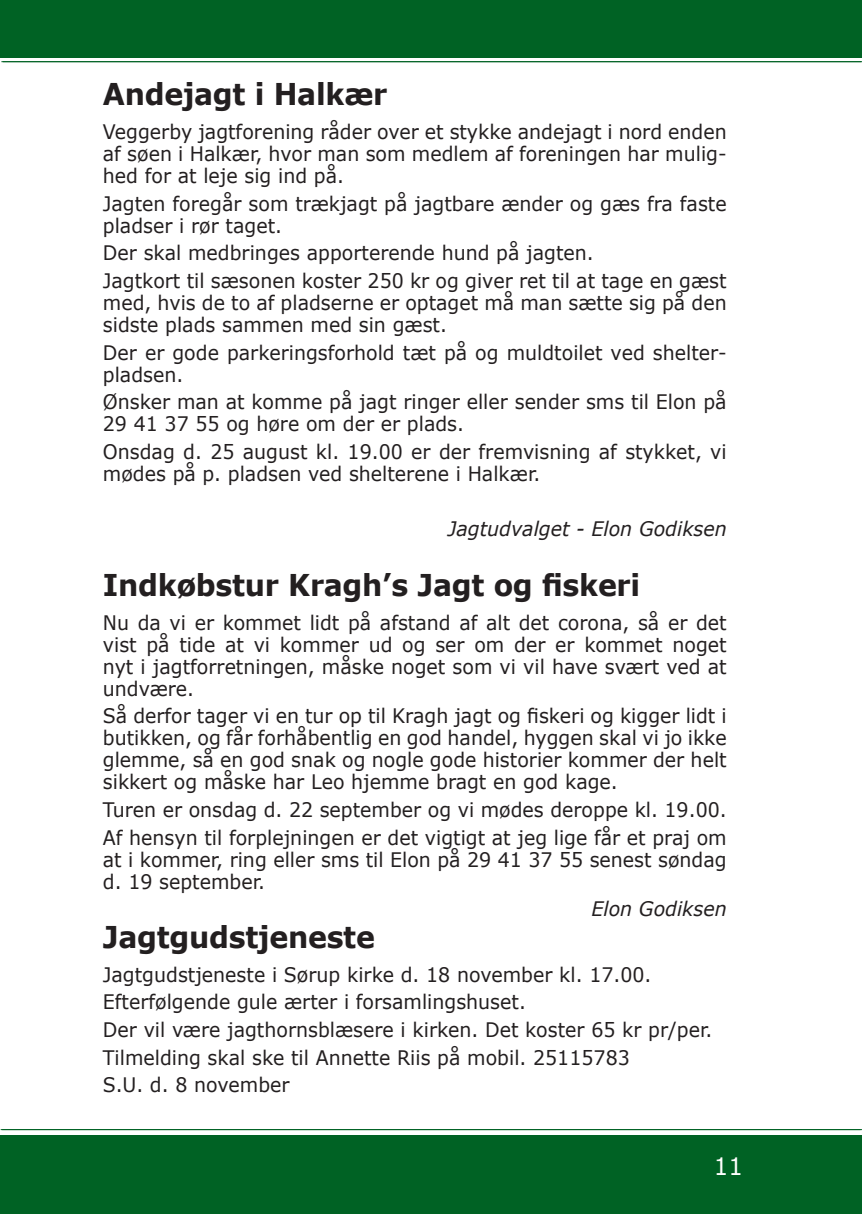
<style>
.page{position:relative;width:862px;height:1214px;background:#fff}
.page>*{position:absolute;margin:0;border:0;box-sizing:border-box;transform-origin:0 0}
.Overskrift{font:700 30px "Verdana";letter-spacing:-.01em;color:#231f20;scale:.95 1}
.Sidetal{font:24px "Verdana";color:#fff;scale:.95 1}
.Brødtekst{font:20px/22px "Verdana";color:#231f20;text-align:justify;scale:.95 1}
.Underskrift{font:20px "Verdana";color:#231f20;scale:.95 1}
.Underskrift-2{font:italic 20px "Verdana";color:#231f20;scale:.95 1}
</style>
<div class="page">
<hr style="left:2px;top:1129px;width:860px;height:1px;background:#006224">
<hr style="left:3px;top:61px;width:859px;height:1px;background:#006224">
<div style="left:0;top:0;width:860px;height:57px;background:#006224"></div>
<div style="left:0;top:1134px;width:861px;height:79px;background:#006224"></div>
<hr style="left:1px;top:1129px;width:859px;height:1px;background:#006224">
<hr style="left:1px;top:61px;width:860px;height:1px;background:#006224">
<p class="Overskrift" style="left:103px;top:73px;width:301px">Andejagt i Halkær</p>
<p class="Brødtekst" style="left:103px;top:120px;width:658px">Veggerby jagtforening råder over et stykke andejagt i nord enden af søen i Halkær, hvor man som medlem af foreningen har mulig&shy;hed for at leje sig ind på.</p>
<p class="Brødtekst" style="left:103px;top:192px;width:658px">Jagten foregår som trækjagt på jagtbare ænder og gæs fra faste pladser i rør taget.</p>
<p class="Brødtekst" style="left:103px;top:242px;width:518px">Der skal medbringes apporterende hund på jagten.</p>
<p class="Brødtekst" style="left:103px;top:269px;width:658px">Jagtkort til sæsonen koster 250 kr og giver ret til at tage en gæst med, hvis de to af pladserne er optaget må man sætte sig på den sidste plads sammen med sin gæst.</p>
<p class="Brødtekst" style="left:103px;top:341px;width:658px">Der er gode parkeringsforhold tæt på og muldtoilet ved shelter&shy;pladsen.</p>
<p class="Brødtekst" style="left:103px;top:391px;width:658px">Ønsker man at komme på jagt ringer eller sender sms til Elon på<br>29 41 37 55 og høre om der er plads.</p>
<p class="Brødtekst" style="left:103px;top:440px;width:658px">Onsdag d. 25 august kl. 19.00 er der fremvisning af stykket, vi mødes på p. pladsen ved shelterene i Halkær.</p>
<p class="Underskrift-2" style="left:448px;top:515px;width:295px">Jagtudvalget - Elon Godiksen</p>
<p class="Overskrift" style="left:103px;top:564px;width:567px">Indkøbstur Kragh’s Jagt og fiskeri</p>
<p class="Brødtekst" style="left:103px;top:611px;width:658px">Nu da vi er kommet lidt på afstand af alt det corona, så er det vist på tide at vi kommer ud og ser om der er kommet noget nyt i jagtforretningen, måske noget som vi vil have svært ved at undvære.</p>
<p class="Brødtekst" style="left:103px;top:704px;width:658px">Så derfor tager vi en tur op til Kragh jagt og fiskeri og kigger lidt i butikken, og får forhåbentlig en god handel, hyggen skal vi jo ikke glemme, så en god snak og nogle gode historier kommer der helt sikkert og måske har Leo hjemme bragt en god kage.</p>
<p class="Brødtekst" style="left:103px;top:798px;width:658px">Turen er onsdag d. 22 september og vi mødes deroppe kl. 19.00.</p>
<p class="Brødtekst" style="left:103px;top:826px;width:658px">Af hensyn til forplejningen er det vigtigt at jeg lige får et praj om at i kommer, ring eller sms til Elon på 29 41 37 55 senest søndag d. 19 september.</p>
<p class="Underskrift-2" style="left:591px;top:895px;width:144px">Elon Godiksen</p>
<p class="Overskrift" style="left:103px;top:916px;width:288px">Jagtgudstjeneste</p>
<p class="Underskrift" style="left:103px;top:960px;width:579px">Jagtgudstjeneste i Sørup kirke d. 18 november kl. 17.00.</p>
<p class="Underskrift" style="left:103px;top:988px;width:447px">Efterfølgende gule ærter i forsamlingshuset.</p>
<p class="Underskrift" style="left:103px;top:1015px;width:643px">Der vil være jagthornsblæsere i kirken. Det koster 65 kr pr/per.</p>
<p class="Underskrift" style="left:103px;top:1043px;width:556px">Tilmelding skal ske til Annette Riis på mobil. 25115783</p>
<p class="Underskrift" style="left:103px;top:1071px;width:198px">S.U. d. 8 november</p>
<p class="Sidetal" style="left:714px;top:1149px;width:32px">11</p>
</div>
